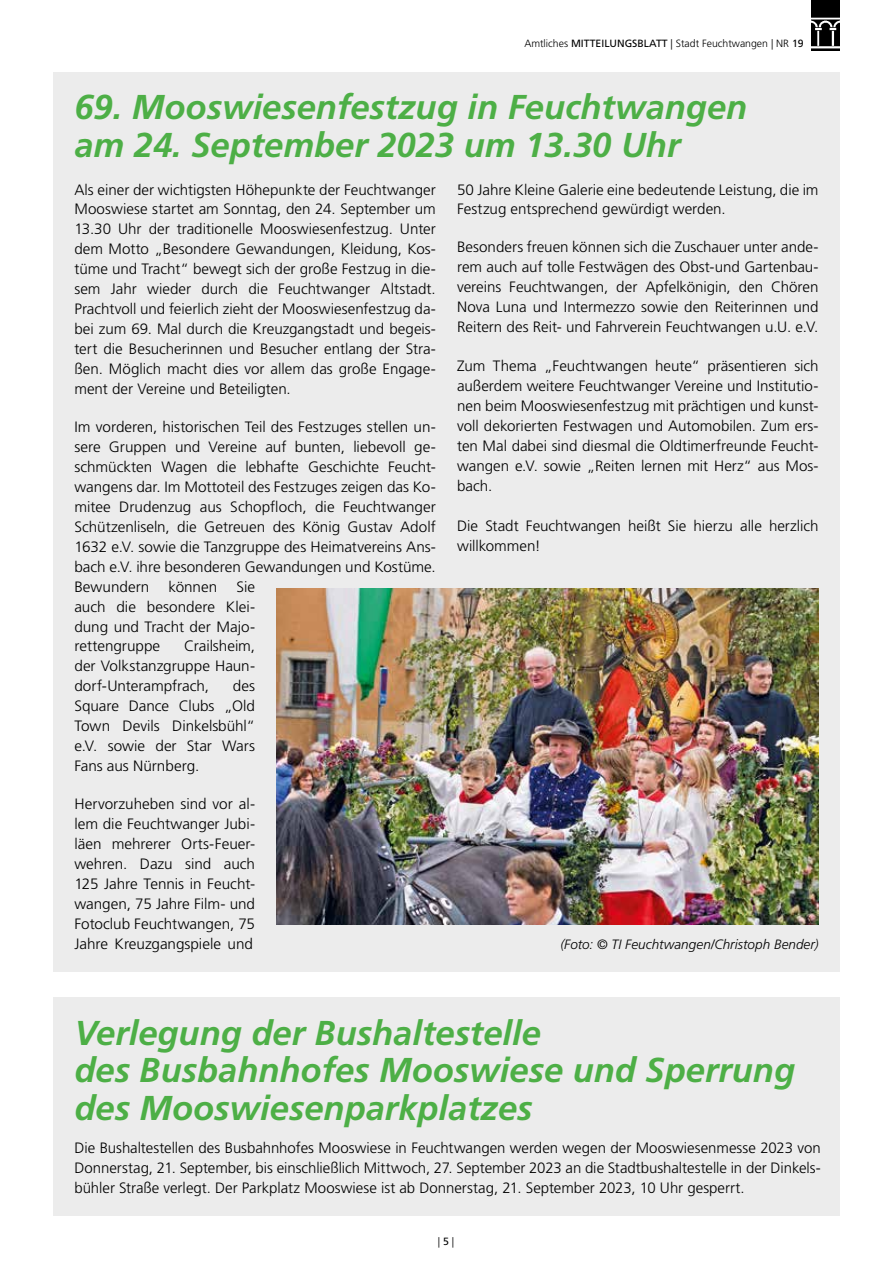
<style>
.page{position:relative;width:893px;height:1263px;background:#fff}
.page>*{position:absolute;margin:0;border:0;box-sizing:border-box;transform-origin:0 0}
.t1{font:italic 700 34.5px/37.5px "Frutiger";color:#4daf46}
.t2{font:300 15px/20px "Frutiger";color:#000;text-align:justify}
.t3{font:italic 300 13.5px "Frutiger";letter-spacing:.005em;color:#000}
.t4{font:300 10.5px "Frutiger";color:#000}
.s1{font-weight:400}
</style>
<div class="page">
<img style="left:812px;top:0;width:28px;height:51px">
<div style="left:53px;top:72px;width:787px;height:900px;background:#ececec"></div>
<img style="left:276px;top:589px;width:543px;height:336px">
<div style="left:53px;top:998px;width:787px;height:218px;background:#ececec"></div>
<p class="t4" style="left:524px;top:37px;width:281px">Amtliches <span class="s1">MITTEILUNGSBLATT</span> | Stadt Feuchtwangen | NR <span class="s1">19</span></p>
<h1 class="t1" style="left:74px;top:89px;width:674px">69. Mooswiesenfestzug in Feuchtwangen am 24. September 2023 um 13.30 Uhr</h1>
<p class="t2" style="left:74px;top:180px;width:363px">Als einer der wichtigsten Höhepunkte der Feuchtwanger Mooswiese startet am Sonntag, den 24. September um 13.30 Uhr der traditionelle Mooswiesenfestzug. Unter dem Motto „Besondere Gewandungen, Kleidung, Kos&shy;tüme und Tracht“ bewegt sich der große Festzug in die&shy;sem Jahr wieder durch die Feuchtwanger Altstadt.<br>Prachtvoll und feierlich zieht der Mooswiesenfestzug da&shy;bei zum 69. Mal durch die Kreuzgangstadt und begeis&shy;tert die Besucherinnen und Besucher entlang der Stra&shy;ßen. Möglich macht dies vor allem das große Engage&shy;ment der Vereine und Beteiligten.</p>
<p class="t2" style="left:74px;top:417px;width:363px">Im vorderen, historischen Teil des Festzuges stellen un&shy;sere Gruppen und Vereine auf bunten, liebevoll ge&shy;schmückten Wagen die lebhafte Geschichte Feucht&shy;wangens dar. Im Mottoteil des Festzuges zeigen das Ko&shy;mitee Drudenzug aus Schopfloch, die Feuchtwanger Schützenliseln, die Getreuen des König Gustav Adolf 1632 e.V. sowie die Tanzgruppe des Heimatvereins Ans&shy;bach e.V. ihre besonderen Gewandungen und Kostüme.<br>Bewundern</p>
<p class="t2" style="left:457px;top:180px;width:363px">50 Jahre Kleine Galerie eine bedeutende Leistung, die im<br>Festzug entsprechend gewürdigt werden.</p>
<p class="t2" style="left:457px;top:237px;width:363px">Besonders freuen können sich die Zuschauer unter ande&shy;rem auch auf tolle Festwägen des Obst-und Gartenbau&shy;vereins Feuchtwangen, der Apfelkönigin, den Chören Nova Luna und Intermezzo sowie den Reiterinnen und Reitern des Reit- und Fahrverein Feuchtwangen u.U. e.V.</p>
<p class="t2" style="left:457px;top:356px;width:363px">Zum Thema „Feuchtwangen heute“ präsentieren sich außerdem weitere Feuchtwanger Vereine und Institutio&shy;nen beim Mooswiesenfestzug mit prächtigen und kunst&shy;voll dekorierten Festwagen und Automobilen. Zum ers&shy;ten Mal dabei sind diesmal die Oldtimerfreunde Feucht&shy;wangen e.V. sowie „Reiten lernen mit Herz“ aus Mos&shy;bach.</p>
<p class="t2" style="left:457px;top:516px;width:363px">Die Stadt Feuchtwangen heißt Sie hierzu alle herzlich willkommen!</p>
<p class="t2" style="left:169px;top:577px;width:50px">können</p>
<p class="t2" style="left:74px;top:577px;width:182px;text-indent:162px">Sie auch die besondere Klei&shy;dung und Tracht der Majo&shy;rettengruppe</p>
<p class="t2" style="left:74px;top:636px;width:182px;text-indent:110px">Crailsheim, der Volkstanzgruppe Haun&shy;dorf-Unterampfrach,</p>
<p class="t2" style="left:74px;top:676px;width:182px;text-indent:158px">des Square Dance Clubs „Old Town Devils Dinkelsbühl“ e.V. sowie der Star Wars Fans aus Nürnberg.</p>
<p class="t2" style="left:74px;top:794px;width:182px">Hervorzuheben sind vor al&shy;lem die Feuchtwanger Jubi&shy;läen mehrerer Orts-Feuer&shy;wehren. Dazu sind auch 125 Jahre Tennis in Feucht&shy;wangen, 75 Jahre Film- und Fotoclub Feuchtwangen, 75<br>Jahre Kreuzgangspiele und</p>
<p class="t3" style="left:560px;top:936px;width:260px">(Foto: © TI Feuchtwangen/Christoph Bender)</p>
<h1 class="t1" style="left:74px;top:1014px;width:722px">Verlegung der Bushaltestelle<br>des Busbahnhofes Mooswiese und Sperrung des Mooswiesenparkplatzes</h1>
<p class="t2" style="left:74px;top:1138px;width:748px">Die Bushaltestellen des Busbahnhofes Mooswiese in Feuchtwangen werden wegen der Mooswiesenmesse 2023 von Donnerstag, 21. September, bis einschließlich Mittwoch, 27. September 2023 an die Stadtbushaltestelle in der Dinkels&shy;bühler Straße verlegt. Der Parkplatz Mooswiese ist ab Donnerstag, 21. September 2023, 10 Uhr gesperrt.</p>
<p class="t4" style="left:438px;top:1236px;width:18px">| <span class="s1">5</span> |</p>
</div>
